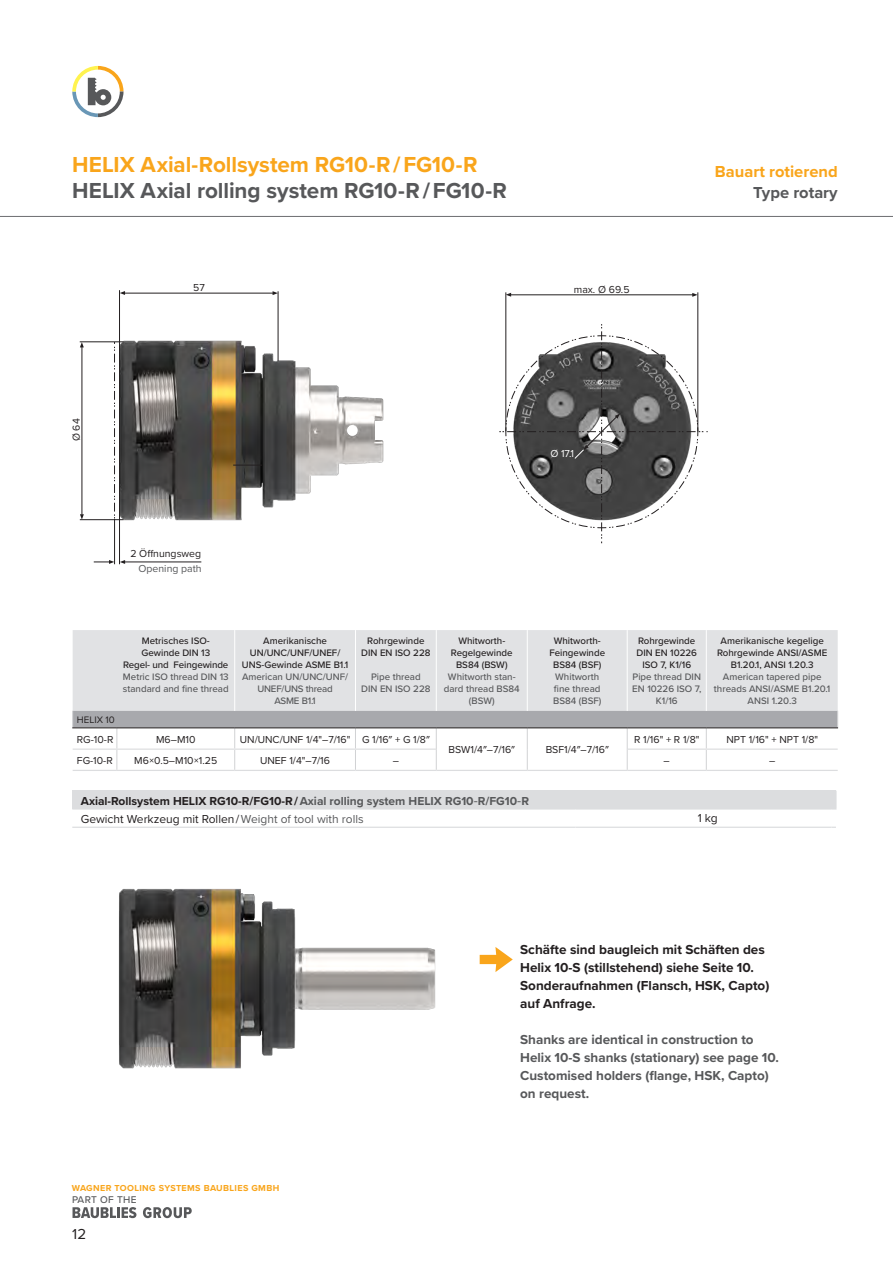
<style>
.page{position:relative;width:893px;height:1263px;background:#fff}
.page>*{position:absolute;margin:0;border:0;box-sizing:border-box;transform-origin:0 0}
.t1{font:700 22.5px/25.5px "Proxima Nova";letter-spacing:-.005em;color:#57585a}
.t2{font:700 16.5px "Proxima Nova";color:#f9a51b}
.t3{font:700 16.5px "Proxima Nova";color:#57585a}
.t4{font:15px "Proxima Nova";color:#231f20}
.t5{font:700 13.5px/18px "Proxima Nova";color:#57585a}
.t6{font:700 13.5px/18px "Proxima Nova";color:#231f20}
.Tabellen_demi{font:700 12px "Proxima Nova";color:#231f20}
.Tabellen_copy{font:12px "Proxima Nova";color:#231f20}
.t7{font:10.5px "Proxima Nova";color:#231f20}
.t8{font:10.5px "Proxima Nova";color:#57585a}
.t9{font:10.5px "Proxima Nova";color:#fff}
.t10{font:500 10.2px "Proxima Nova";letter-spacing:.03em;color:#57585a}
.t11{font:500 9.75px/12px "Proxima Nova";color:#231f20;text-align:center}
.t12{font:500 9.75px/12px "Proxima Nova";color:#57585a;text-align:center}
.t13{font:500 9.75px/12px "Proxima Nova";letter-spacing:-.02em;color:#57585a;text-align:center}
.t14{font:9.75px "Proxima Nova";color:#231f20}
.t15{font:700 9px "Proxima Nova";letter-spacing:.04em;color:#f9a51b}
.s1{color:#f9a51b}
.s2{color:#57585a}
.s3{font-weight:400;font-size:13.5px;color:#57585a}
</style>
<div class="page">
<svg style="left:72px;top:66px;width:51px;height:51px"></svg>
<svg style="left:73px;top:1207px;width:63px;height:11px"></svg>
<svg style="left:143px;top:1207px;width:49px;height:11px"></svg>
<img style="left:104px;top:316px;width:280px;height:226px">
<div style="left:73px;top:630px;width:765px;height:81px;background:#e1e2e4"></div>
<hr style="left:234px;top:630px;width:1px;height:81px;background:#fff">
<hr style="left:355px;top:630px;width:1px;height:81px;background:#fff">
<hr style="left:436px;top:630px;width:1px;height:81px;background:#fff">
<hr style="left:527px;top:630px;width:1px;height:81px;background:#fff">
<hr style="left:627px;top:630px;width:1px;height:81px;background:#fff">
<hr style="left:706px;top:630px;width:1px;height:81px;background:#fff">
<svg style="left:72px;top:711px;width:766px;height:59px"></svg>
<hr style="left:72px;top:728px;width:45px;height:1px;background:#231f20">
<hr style="left:117px;top:728px;width:118px;height:1px;background:#231f20">
<hr style="left:235px;top:728px;width:120px;height:1px;background:#231f20">
<hr style="left:355px;top:728px;width:81px;height:1px;background:#231f20">
<hr style="left:436px;top:728px;width:91px;height:1px;background:#231f20">
<hr style="left:527px;top:728px;width:100px;height:1px;background:#231f20">
<hr style="left:627px;top:728px;width:79px;height:1px;background:#231f20">
<hr style="left:706px;top:728px;width:132px;height:1px;background:#231f20">
<hr style="left:436px;top:770px;width:91px;height:1px;background:#dcdddf">
<hr style="left:527px;top:770px;width:100px;height:1px;background:#dcdddf">
<hr style="left:117px;top:748px;width:118px;height:2px;background:#dcdddf">
<hr style="left:235px;top:748px;width:120px;height:2px;background:#dcdddf">
<hr style="left:355px;top:748px;width:81px;height:2px;background:#dcdddf">
<hr style="left:117px;top:770px;width:118px;height:1px;background:#dcdddf">
<hr style="left:235px;top:770px;width:120px;height:1px;background:#dcdddf">
<hr style="left:355px;top:770px;width:81px;height:1px;background:#dcdddf">
<hr style="left:628px;top:748px;width:78px;height:2px;background:#dcdddf">
<hr style="left:706px;top:748px;width:132px;height:2px;background:#dcdddf">
<hr style="left:627px;top:770px;width:79px;height:1px;background:#dcdddf">
<hr style="left:73px;top:770px;width:44px;height:1px;background:#dcdddf">
<hr style="left:706px;top:770px;width:132px;height:1px;background:#dcdddf">
<hr style="left:73px;top:748px;width:44px;height:2px;background:#dcdddf">
<img style="left:118px;top:889px;width:318px;height:180px">
<hr style="left:0;top:216px;width:893px;height:1px;background:#6c6d70">
<div style="left:72px;top:791px;width:764px;height:18px;background:#dcdddf"></div>
<svg style="left:836px;top:791px;width:1px;height:18px"></svg>
<hr style="left:72px;top:827px;width:503px;height:1px;background:#dcdddf">
<hr style="left:575px;top:827px;width:256px;height:1px;background:#dcdddf">
<hr style="left:509px;top:295px;width:185px;height:1px;background:#231f20">
<svg style="left:692px;top:293px;width:6px;height:4px"></svg>
<hr style="left:506px;top:292px;width:1px;height:139px;background:#231f20">
<hr style="left:698px;top:292px;width:1px;height:139px;background:#231f20">
<hr style="left:80px;top:342px;width:43px;height:1px;background:#231f20">
<hr style="left:80px;top:519px;width:43px;height:1px;background:#231f20">
<svg style="left:233px;top:465px;width:29px;height:1px"></svg>
<hr style="left:123px;top:293px;width:152px;height:1px;background:#231f20">
<svg style="left:273px;top:291px;width:5px;height:4px"></svg>
<svg style="left:120px;top:291px;width:5px;height:4px"></svg>
<hr style="left:119px;top:290px;width:1px;height:229px;background:#231f20">
<hr style="left:278px;top:291px;width:1px;height:70px;background:#231f20">
<hr style="left:82px;top:345px;width:1px;height:170px;background:#231f20">
<svg style="left:80px;top:514px;width:4px;height:6px"></svg>
<svg style="left:80px;top:342px;width:4px;height:5px"></svg>
<svg style="left:114px;top:343px;width:1px;height:175px"></svg>
<hr style="left:114px;top:519px;width:1px;height:45px;background:#231f20">
<hr style="left:119px;top:519px;width:1px;height:45px;background:#231f20">
<hr style="left:123px;top:562px;width:78px;height:1px;background:#231f20">
<svg style="left:94px;top:560px;width:20px;height:4px"></svg>
<svg style="left:120px;top:560px;width:5px;height:4px"></svg>
<svg style="left:499px;top:324px;width:209px;height:219px"></svg>
<svg style="left:480px;top:947px;width:33px;height:25px"></svg>
<p class="t1" style="left:72px;top:152px;width:436px"><span class="s1">HELIX Axial-Rollsystem RG10-R / FG10-R<br></span>HELIX Axial rolling system RG10-R / FG10-R</p>
<p class="t2" style="left:715px;top:159px;width:124px">Bauart rotierend</p>
<p class="t3" style="left:753px;top:180px;width:86px">Type rotary</p>
<p class="t7" style="left:193px;top:280px;width:13px">57</p>
<p class="t7" style="left:574px;top:282px;width:57px">max. Ø 69.5</p>
<p class="t7" style="left:68px;top:441px;width:24px;rotate:-90deg">Ø 64</p>
<p class="t9" style="left:550px;top:446px;width:25px">Ø 17.1</p>
<p class="t7" style="left:130px;top:546px;width:72px">2 Öffnungsweg</p>
<p class="t8" style="left:139px;top:561px;width:65px">Opening path</p>
<p class="t11" style="left:123px;top:634px;width:107px">Metrisches ISO-<br>Gewinde DIN 13<br>Regel- und Feingewinde</p>
<p class="t12" style="left:123px;top:670px;width:107px;text-align:left">Metric ISO thread DIN 13 standard and fine thread</p>
<p class="t11" style="left:242px;top:634px;width:108px">Amerikanische<br>UN/UNC/UNF/UNEF/<br>UNS-Gewinde ASME B1.1</p>
<p class="t13" style="left:242px;top:670px;width:108px">American UN/UNC/UNF/<br>UNEF/UNS thread<br>ASME B1.1</p>
<p class="t11" style="left:367px;top:634px;width:59px">Rohrgewinde</p>
<p class="t11" style="left:361px;top:646px;width:71px">DIN EN ISO 228</p>
<p class="t12" style="left:361px;top:670px;width:71px">Pipe thread<br>DIN EN ISO 228</p>
<p class="t11" style="left:451px;top:634px;width:63px">Whitworth-<br>Regelgewinde</p>
<p class="t11" style="left:456px;top:658px;width:53px">BS84 (BSW)</p>
<p class="t12" style="left:444px;top:670px;width:78px">Whitworth stan&shy;dard thread BS84 (BSW)</p>
<p class="t11" style="left:549px;top:634px;width:57px">Whitworth-<br>Feingewinde</p>
<p class="t11" style="left:553px;top:658px;width:50px">BS84 (BSF)</p>
<p class="t12" style="left:553px;top:670px;width:50px;text-align:left">Whitworth fine thread<br>BS84 (BSF)</p>
<p class="t11" style="left:636px;top:634px;width:62px">Rohrgewinde<br>DIN EN 10226<br>ISO 7, K1/16</p>
<p class="t12" style="left:632px;top:670px;width:71px">Pipe thread DIN<br>EN 10226 ISO 7,<br>K1/16</p>
<p class="t11" style="left:717px;top:634px;width:112px">Amerikanische kegelige<br>Rohrgewinde ANSI/ASME<br>B1.20.1, ANSI 1.20.3</p>
<p class="t12" style="left:714px;top:670px;width:118px">American tapered pipe threads ANSI/ASME B1.20.1<br>ANSI 1.20.3</p>
<p class="t14" style="left:77px;top:713px;width:39px">HELIX 10</p>
<p class="t7" style="left:77px;top:731px;width:38px">RG-10-R</p>
<p class="t7" style="left:156px;top:731px;width:41px">M6–M10</p>
<p class="t7" style="left:240px;top:731px;width:112px">UN/UNC/UNF 1/4"–7/16"</p>
<p class="t7" style="left:362px;top:731px;width:69px">G 1/16″ + G 1/8″</p>
<p class="t7" style="left:448px;top:742px;width:68px">BSW1/4″–7/16″</p>
<p class="t7" style="left:546px;top:742px;width:65px">BSF1/4″–7/16″</p>
<p class="t7" style="left:634px;top:731px;width:67px">R 1/16" + R 1/8"</p>
<p class="t7" style="left:726px;top:731px;width:93px">NPT 1/16" + NPT 1/8"</p>
<p class="t7" style="left:77px;top:753px;width:37px">FG-10-R</p>
<p class="t7" style="left:134px;top:753px;width:84px">M6×0.5–M10×1.25</p>
<p class="t7" style="left:260px;top:753px;width:71px">UNEF 1/4"–7/16</p>
<p class="t7" style="left:393px;top:753px;width:8px">–</p>
<p class="t7" style="left:664px;top:753px;width:8px">–</p>
<p class="t7" style="left:769px;top:753px;width:8px">–</p>
<p class="Tabellen_demi" style="left:81px;top:792px;width:450px">Axial-Rollsystem HELIX RG10-R/FG10-R / <span class="s2">Axial rolling system HELIX RG10</span><span class="s3">-</span><span class="s2">R/FG10</span><span class="s3">-</span><span class="s2">R</span></p>
<p class="Tabellen_copy" style="left:81px;top:810px;width:284px">Gewicht Werkzeug mit Rollen / <span class="s2">Weight of tool with rolls</span></p>
<p class="Tabellen_copy" style="left:698px;top:809px;width:21px">1 kg</p>
<p class="t15" style="left:72px;top:1182px;width:209px">WAGNER TOOLING SYSTEMS BAUBLIES GMBH</p>
<p class="t10" style="left:72px;top:1192px;width:66px">PART OF THE</p>
<h3 class="t4" style="left:72px;top:1222px;width:15px">12</h3>
<p class="t6" style="left:520px;top:940px;width:246px">Schäfte sind baugleich mit Schäften des<br>Helix 10-S (stillstehend) siehe Seite 10.</p>
<p class="t6" style="left:520px;top:976px;width:251px">Sonderaufnahmen (Flansch, HSK, Capto) auf Anfrage.</p>
<p class="t5" style="left:520px;top:1030px;width:260px">Shanks are identical in construction to Helix 10-S shanks (stationary) see page 10.<br>Customised holders (flange, HSK, Capto) on request.</p>
</div>
